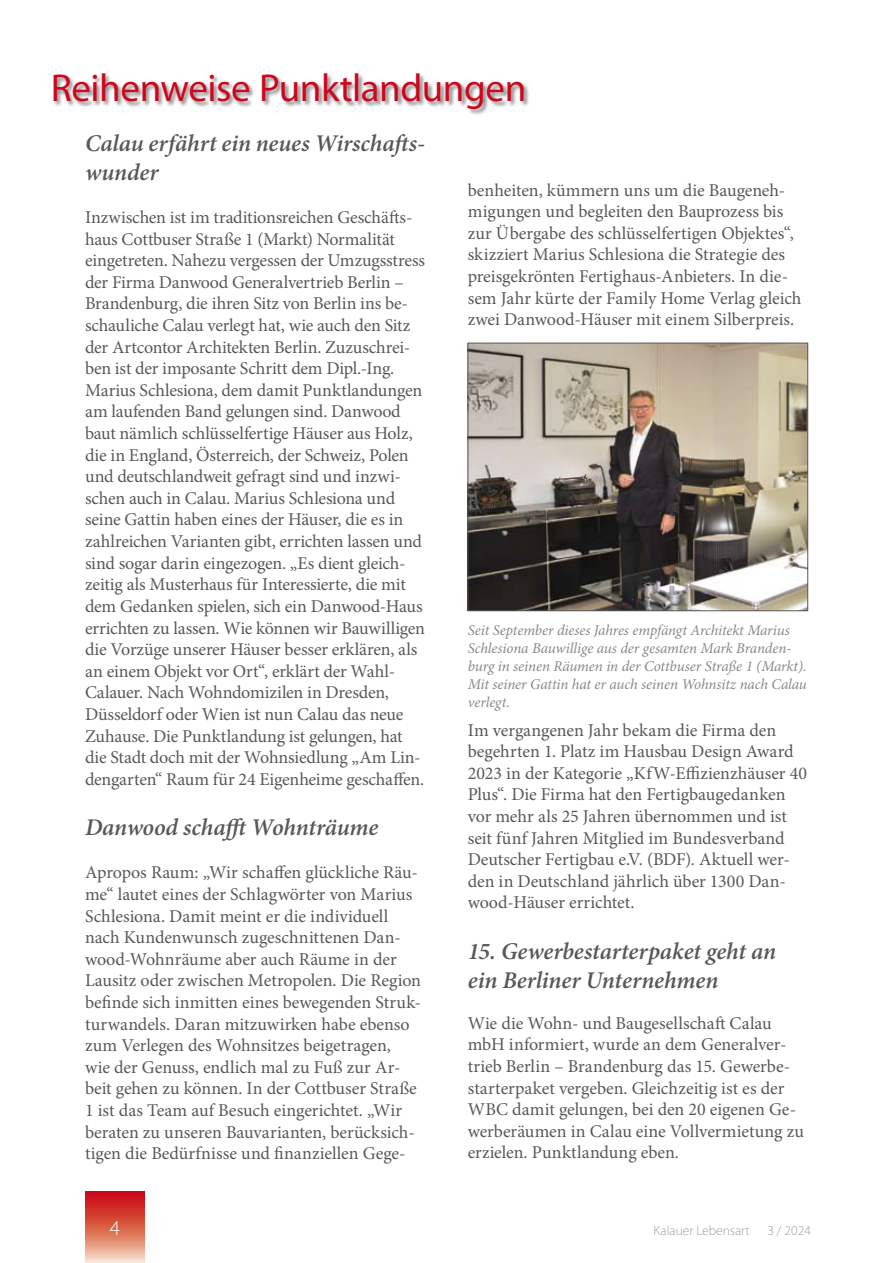
<style>
.page{position:relative;width:893px;height:1263px;background:#fff}
.page>*{position:absolute;margin:0;border:0;box-sizing:border-box;transform-origin:0 0}
.t1{font:39px "Myriad Pro";letter-spacing:-.01em;color:#cc071e}
.t2{font:italic 600 24px/28.8px "Minion Pro";letter-spacing:-.005em;color:#58585a}
.t3{font:18px/21.6px "Minion Pro";letter-spacing:-.005em;color:#58585a}
.t4{font:italic 15px/18px "Minion Pro";letter-spacing:-.01em;color:#878889}
.t5{font:300 13.5px "Myriad Pro";color:#9c9d9f}
</style>
<div class="page">
<svg style="left:85px;top:1191px;width:60px;height:72px;background:#dc6859"></svg>
<div style="left:52px;top:72px;width:479px;height:44px;background:#000;opacity:.5"></div>
<img style="left:470px;top:345px;width:336px;height:264px">
<div style="left:468px;top:343px;width:340px;height:268px;border:1px solid #58585a"></div>
<h1 class="t1" style="left:51px;top:64px;width:477px">Reihenweise Punktlandungen</h1>
<h2 class="t2" style="left:85px;top:129px;width:342px">Calau erfährt ein neues Wirschafts&shy;wunder</h2>
<p class="t3" style="left:85px;top:207px;width:342px">Inzwischen ist im traditionsreichen Geschäfts&shy;haus Cottbuser Straße 1 (Markt) Normalität eingetreten. Nahezu vergessen der Umzugsstress der Firma Danwood Generalvertrieb Berlin – Brandenburg, die ihren Sitz von Berlin ins be&shy;schauliche Calau verlegt hat, wie auch den Sitz der Artcontor Architekten Berlin. Zuzuschrei&shy;ben ist der imposante Schritt dem Dipl.-Ing.<br>Marius Schlesiona, dem damit Punktlandungen am laufenden Band gelungen sind. Danwood baut nämlich schlüsselfertige Häuser aus Holz, die in England, Österreich, der Schweiz, Polen und deutschlandweit gefragt sind und inzwi&shy;schen auch in Calau. Marius Schlesiona und seine Gattin haben eines der Häuser, die es in zahlreichen Varianten gibt, errichten lassen und sind sogar darin eingezogen. „Es dient gleich&shy;zeitig als Musterhaus für Interessierte, die mit dem Gedanken spielen, sich ein Danwood-Haus errichten zu lassen. Wie können wir Bauwilligen die Vorzüge unserer Häuser besser erklären, als an einem Objekt vor Ort“, erklärt der Wahl-Calauer. Nach Wohndomizilen in Dresden, Düsseldorf oder Wien ist nun Calau das neue Zuhause. Die Punktlandung ist gelungen, hat die Stadt doch mit der Wohnsiedlung „Am Lin&shy;dengarten“ Raum für 24 Eigenheime geschaffen.</p>
<h2 class="t2" style="left:85px;top:813px;width:295px">Danwood schafft Wohnträume</h2>
<p class="t3" style="left:85px;top:862px;width:338px">Apropos Raum: „Wir schaffen glückliche Räu&shy;me“ lautet eines der Schlagwörter von Marius Schlesiona. Damit meint er die individuell nach Kundenwunsch zugeschnittenen Dan&shy;wood-Wohnräume aber auch Räume in der Lausitz oder zwischen Metropolen. Die Region befinde sich inmitten eines bewegenden Struk&shy;turwandels. Daran mitzuwirken habe ebenso zum Verlegen des Wohnsitzes beigetragen,<br>wie der Genuss, endlich mal zu Fuß zur Ar&shy;beit gehen zu können. In der Cottbuser Straße 1 ist das Team auf Besuch eingerichtet. „Wir beraten zu unseren Bauvarianten, berücksich&shy;tigen die Bedürfnisse und finanziellen Gege-</p>
<p class="t3" style="left:468px;top:179px;width:335px">benheiten, kümmern uns um die Baugeneh&shy;migungen und begleiten den Bauprozess bis zur Übergabe des schlüsselfertigen Objektes“, skizziert Marius Schlesiona die Strategie des preisgekrönten Fertighaus-Anbieters. In die&shy;sem Jahr kürte der Family Home Verlag gleich zwei Danwood-Häuser mit einem Silberpreis.</p>
<p class="t4" style="left:468px;top:621px;width:341px">Seit September dieses Jahres empfängt Architekt Marius Schlesiona Bauwillige aus der gesamten Mark Branden&shy;burg in seinen Räumen in der Cottbuser Straße 1 (Markt).<br>Mit seiner Gattin hat er auch seinen Wohnsitz nach Calau verlegt.</p>
<p class="t3" style="left:468px;top:719px;width:341px">Im vergangenen Jahr bekam die Firma den begehrten 1. Platz im Hausbau Design Award 2023 in der Kategorie „KfW-Effizienzhäuser 40<br>Plus“. Die Firma hat den Fertigbaugedanken vor mehr als 25 Jahren übernommen und ist seit fünf Jahren Mitglied im Bundesverband Deutscher Fertigbau e.V. (BDF). Aktuell wer&shy;den in Deutschland jährlich über 1300 Dan&shy;wood-Häuser errichtet.</p>
<h2 class="t2" style="left:468px;top:936px;width:310px">15. Gewerbestarterpaket geht an ein Berliner Unternehmen</h2>
<p class="t3" style="left:468px;top:1012px;width:338px">Wie die Wohn- und Baugesellschaft Calau mbH informiert, wurde an dem Generalver&shy;trieb Berlin – Brandenburg das 15. Gewerbe&shy;starterpaket vergeben. Gleichzeitig ist es der WBC damit gelungen, bei den 20 eigenen Ge&shy;werberäumen in Calau eine Vollvermietung zu erzielen. Punktlandung eben.</p>
<p class="t5" style="left:653px;top:1222px;width:98px">Kalauer Lebensart</p>
<p class="t5" style="left:767px;top:1222px;width:45px">3 / 2024</p>
</div>
